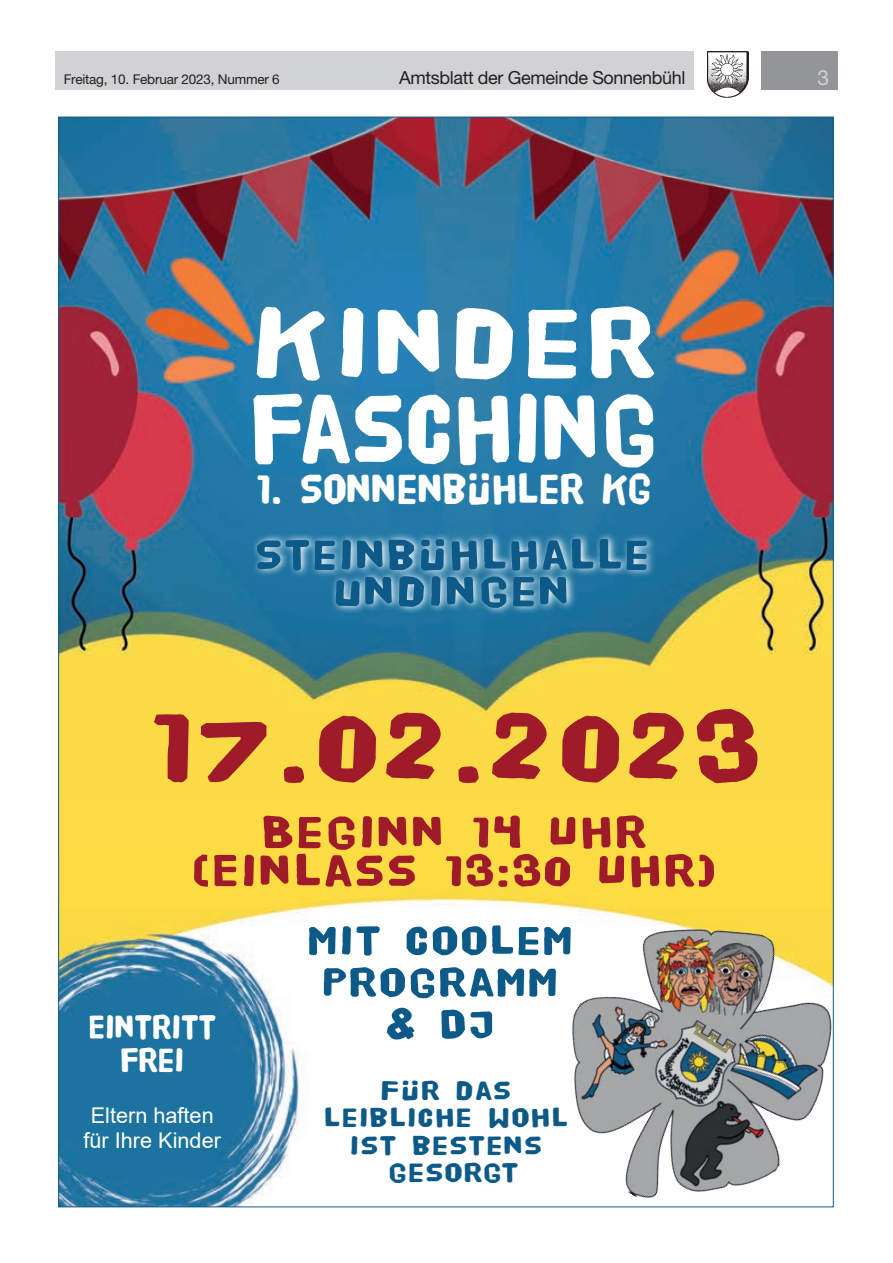
<style>
.page{position:relative;width:893px;height:1263px;background:#fff}
.page>*{position:absolute;margin:0;border:0;box-sizing:border-box;transform-origin:0 0}
.t1{font:105px "HVD Poster Clean";letter-spacing:.04em;color:#9f1b2a;scale:1.21 1}
.t2{font:101.7px/85.7px "HVD Poster Clean";color:#fff;scale:1.21 1}
.t3{font:46.35px/38.5px "HVD Poster Clean";letter-spacing:.04em;color:#9f1b2a;text-align:center;scale:1.21 1}
.t4{font:43.65px/36.3px "HVD Poster Clean";letter-spacing:.04em;color:#0d5a89;text-align:center;scale:1.18 1}
.t5{font:43.65px "HVD Poster Clean";color:#fff}
.t6{font:41.7px/41.7px "HVD Poster Clean";letter-spacing:.04em;color:#0d5a89;text-align:center;scale:1.21 1}
.t7{font:34.65px/33.3px "HVD Poster Clean";color:#fff;text-align:center}
.t8{font:27.45px/27.5px "HVD Poster Clean";letter-spacing:.04em;color:#0d5a89;text-align:center;scale:1.21 1}
.t9{font:21.75px/24.6px "Arial";color:#fff;text-align:center}
.t10{font:21px "Helvetica Neue LT Std";color:#d1d2d4}
.t11{font:18px "Helvetica Neue LT Std";letter-spacing:-.02em;color:#231f20}
.t12{font:13.5px "Helvetica Neue LT Std";letter-spacing:-.015em;color:#231f20}
</style>
<div class="page">
<div style="left:55px;top:51px;width:639px;height:38px;background:#d1d2d4"></div>
<div style="left:761px;top:51px;width:77px;height:38px;background:#939598"></div>
<img style="left:707px;top:51px;width:41px;height:47px">
<img style="left:60px;top:119px;width:772px;height:1086px">
<img style="left:509px;top:872px;width:325px;height:336px">
<svg style="left:251px;top:532px;width:405px;height:84px;background:#5e9bbb"></svg>
<p class="t12" style="left:64px;top:71px;width:217px">Freitag, 10. Februar 2023, Nummer 6</p>
<p class="t11" style="left:399px;top:67px;width:288px">Amtsblatt der Gemeinde Sonnenbühl</p>
<p class="t10" style="left:817px;top:65px;width:13px">3</p>
<h2 class="t2" style="left:251px;top:302px;width:338px">KINDER<br>FASCHING</h2>
<h3 class="t5" style="left:256px;top:470px;width:398px">1. SONNENBÜHLER KG</h3>
<h3 class="t4" style="left:255px;top:537px;width:335px">STEINBÜHLHALLE<br>UNDINGEN</h3>
<h1 class="t1" style="left:149px;top:700px;width:506px">17.02.2023</h1>
<h3 class="t3" style="left:192px;top:813px;width:434px">BEGINN 14 UHR (EINLASS 13:30 UHR)</h3>
<p class="t7" style="left:88px;top:1011px;width:129px">EINTRITT<br>FREI</p>
<p class="t9" style="left:84px;top:1103px;width:139px">Eltern haften für Ihre Kinder</p>
<h3 class="t6" style="left:308px;top:920px;width:220px">MIT COOLEM<br>PROGRAMM &amp; DJ</h3>
<p class="t8" style="left:324px;top:1077px;width:203px">FÜR DAS<br>LEIBLICHE WOHL<br>IST BESTENS<br>GESORGT</p>
</div>
